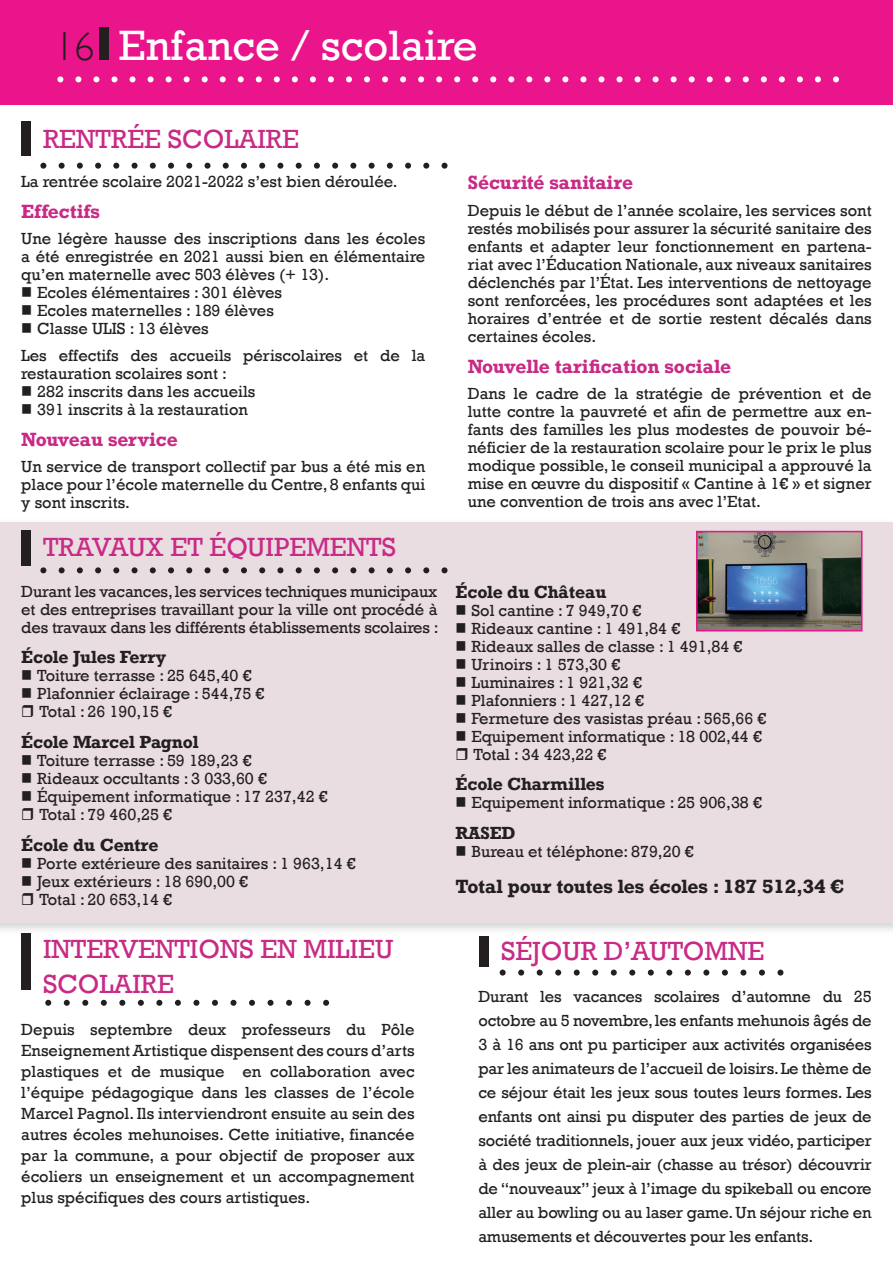
<style>
.page{position:relative;width:893px;height:1263px;background:#fff}
.page>*{position:absolute;margin:0;border:0;box-sizing:border-box;transform-origin:0 0}
.t1{font:43.5px "Rockwell";color:#fff}
.t2{font:27px "Rockwell";color:#c82a85}
.t3{font:700 18px "Rockwell";color:#c82a85}
.t4{font:700 18px "Rockwell";color:#231f20}
.t5{font:16.5px/18px "Rockwell";color:#231f20;text-align:justify}
.t6{font:700 16.5px "Rockwell";color:#231f20}
.t7{font:700 16.5px "Rockwell";letter-spacing:-.02em;color:#231f20}
.s1{font-family:"Gill Sans";font-weight:300;font-size:40.5px;color:#231f20}
</style>
<div class="page">
<img style="left:0;top:923px;width:893px;height:12px">
<div style="left:0;top:522px;width:893px;height:401px;background:#e9dde2"></div>
<div style="left:0;top:0;width:893px;height:105px;background:#ea148b"></div>
<div style="left:100px;top:28px;width:9px;height:32px;background:#231f20"></div>
<svg style="left:57px;top:76px;width:782px;height:6px"></svg>
<div style="left:21px;top:121px;width:9px;height:34px;background:#231f20"></div>
<div style="left:21px;top:531px;width:9px;height:35px;background:#231f20"></div>
<svg style="left:40px;top:163px;width:408px;height:6px"></svg>
<svg style="left:40px;top:567px;width:408px;height:6px"></svg>
<svg style="left:696px;top:531px;width:166px;height:100px;background:#686c74"></svg>
<div style="left:479px;top:936px;width:9px;height:30px;background:#231f20"></div>
<svg style="left:500px;top:969px;width:283px;height:6px"></svg>
<div style="left:21px;top:933px;width:9px;height:57px;background:#231f20"></div>
<svg style="left:45px;top:1000px;width:284px;height:6px"></svg>
<h1 class="t1" style="left:54px;top:18px;width:425px"><span class="s1">16</span> Enfance / scolaire</h1>
<h2 class="t2" style="left:43px;top:122px;width:257px">RENTRÉE SCOLAIRE</h2>
<p class="t5" style="left:21px;top:172px;width:378px">La rentrée scolaire 2021-2022 s’est bien déroulée.</p>
<p class="t3" style="left:21px;top:206px;width:80px">Effectifs</p>
<p class="t5" style="left:21px;top:229px;width:405px">Une légère hausse des inscriptions dans les écoles</p>
<p class="t5" style="left:21px;top:247px;width:405px">a été enregistrée en 2021 aussi bien en élémentaire</p>
<p class="t5" style="left:21px;top:265px;width:309px">qu’en maternelle avec 503 élèves (+ 13).</p>
<p class="t5" style="left:37px;top:283px;width:246px">Ecoles élémentaires : 301 élèves</p>
<p class="t5" style="left:37px;top:301px;width:238px">Ecoles maternelles : 189 élèves</p>
<p class="t5" style="left:37px;top:319px;width:173px">Classe ULIS : 13 élèves</p>
<p class="t5" style="left:21px;top:346px;width:405px">Les effectifs des accueils périscolaires et de la</p>
<p class="t5" style="left:21px;top:364px;width:207px">restauration scolaires sont :</p>
<p class="t5" style="left:37px;top:382px;width:220px">282 inscrits dans les accueils</p>
<p class="t5" style="left:37px;top:400px;width:212px">391 inscrits à la restauration</p>
<p class="t3" style="left:21px;top:433px;width:158px">Nouveau service</p>
<p class="t5" style="left:21px;top:457px;width:405px">Un service de transport collectif par bus a été mis en place pour l’école maternelle du Centre, 8 enfants qui y sont inscrits.</p>
<h2 class="t2" style="left:43px;top:530px;width:355px">TRAVAUX ET ÉQUIPEMENTS</h2>
<p class="t5" style="left:21px;top:582px;width:419px">Durant les vacances, les services techniques municipaux et des entreprises travaillant pour la ville ont procédé à des travaux dans les différents établissements scolaires :</p>
<p class="t6" style="left:21px;top:652px;width:147px">École Jules Ferry</p>
<p class="t5" style="left:37px;top:666px;width:229px;text-align:left">Toiture terrasse : 25 645,40 €<br>Plafonnier éclairage : 544,75 €<br>Total : 26 190,15 €</p>
<p class="t7" style="left:21px;top:737px;width:179px">École Marcel Pagnol</p>
<p class="t5" style="left:37px;top:751px;width:292px;text-align:left">Toiture terrasse : 59 189,23 €<br>Rideaux occultants : 3 033,60 €<br>Équipement informatique : 17 237,42 €<br>Total : 79 460,25 €</p>
<p class="t6" style="left:21px;top:839px;width:139px">École du Centre</p>
<p class="t5" style="left:37px;top:854px;width:320px;text-align:left">Porte extérieure des sanitaires : 1 963,14 €<br>Jeux extérieurs : 18 690,00 €<br>Total : 20 653,14 €</p>
<p class="t3" style="left:468px;top:177px;width:167px">Sécurité sanitaire</p>
<p class="t5" style="left:468px;top:201px;width:405px">Depuis le début de l’année scolaire, les services sont restés mobilisés pour assurer la sécurité sanitaire des enfants et adapter leur fonctionnement en partena&shy;riat avec l’Éducation Nationale, aux niveaux sanitaires déclenchés par l’État. Les interventions de nettoyage sont renforcées, les procédures sont adaptées et les horaires d’entrée et de sortie restent décalés dans certaines écoles.</p>
<p class="t3" style="left:468px;top:360px;width:265px">Nouvelle tarification sociale</p>
<p class="t5" style="left:468px;top:384px;width:405px">Dans le cadre de la stratégie de prévention et de lutte contre la pauvreté et afin de permettre aux en&shy;fants des familles les plus modestes de pouvoir bé&shy;néficier de la restauration scolaire pour le prix le plus modique possible, le conseil municipal a approuvé la mise en œuvre du dispositif « Cantine à 1€ » et signer une convention de trois ans avec l’Etat.</p>
<p class="t6" style="left:455px;top:586px;width:153px">École du Château</p>
<p class="t5" style="left:471px;top:601px;width:297px;text-align:left">Sol cantine : 7 949,70 €<br>Rideaux cantine : 1 491,84 €<br>Rideaux salles de classe : 1 491,84 €<br>Urinoirs : 1 573,30 €<br>Luminaires : 1 921,32 €<br>Plafonniers : 1 427,12 €<br>Fermeture des vasistas préau : 565,66 €<br>Equipement informatique : 18 002,44 €<br>Total : 34 423,22 €</p>
<p class="t6" style="left:455px;top:779px;width:151px">École Charmilles</p>
<p class="t5" style="left:471px;top:793px;width:292px">Equipement informatique : 25 906,38 €</p>
<p class="t6" style="left:455px;top:828px;width:62px">RASED</p>
<p class="t5" style="left:471px;top:842px;width:224px">Bureau et téléphone: 879,20 €</p>
<p class="t4" style="left:455px;top:881px;width:390px">Total pour toutes les écoles : 187 512,34 €</p>
<h2 class="t2" style="left:43px;top:933px;width:352px">INTERVENTIONS EN MILIEU</h2>
<h2 class="t2" style="left:501px;top:934px;width:265px">SÉJOUR D’AUTOMNE</h2>
<h2 class="t2" style="left:43px;top:967px;width:133px">SCOLAIRE</h2>
<p class="t5" style="left:478px;top:984px;width:395px;line-height:24px">Durant les vacances scolaires d’automne du 25 octobre au 5 novembre, les enfants mehunois âgés de 3 à 16 ans ont pu participer aux activités organisées par les animateurs de l’accueil de loisirs. Le thème de ce séjour était les jeux sous toutes leurs formes. Les enfants ont ainsi pu disputer des parties de jeux de société traditionnels, jouer aux jeux vidéo, participer à des jeux de plein-air (chasse au trésor) découvrir de “nouveaux” jeux à l’image du spikeball ou encore aller au bowling ou au laser game. Un séjour riche en amusements et découvertes pour les enfants.</p>
<p class="t5" style="left:21px;top:1019px;width:395px;line-height:21px">Depuis septembre deux professeurs du Pôle Enseignement Artistique dispensent des cours d’arts plastiques et de musique en collaboration avec l’équipe pédagogique dans les classes de l’école Marcel Pagnol. Ils interviendront ensuite au sein des autres écoles mehunoises. Cette initiative, financée par la commune, a pour objectif de proposer aux écoliers un enseignement et un accompagnement plus spécifiques des cours artistiques.</p>
</div>
